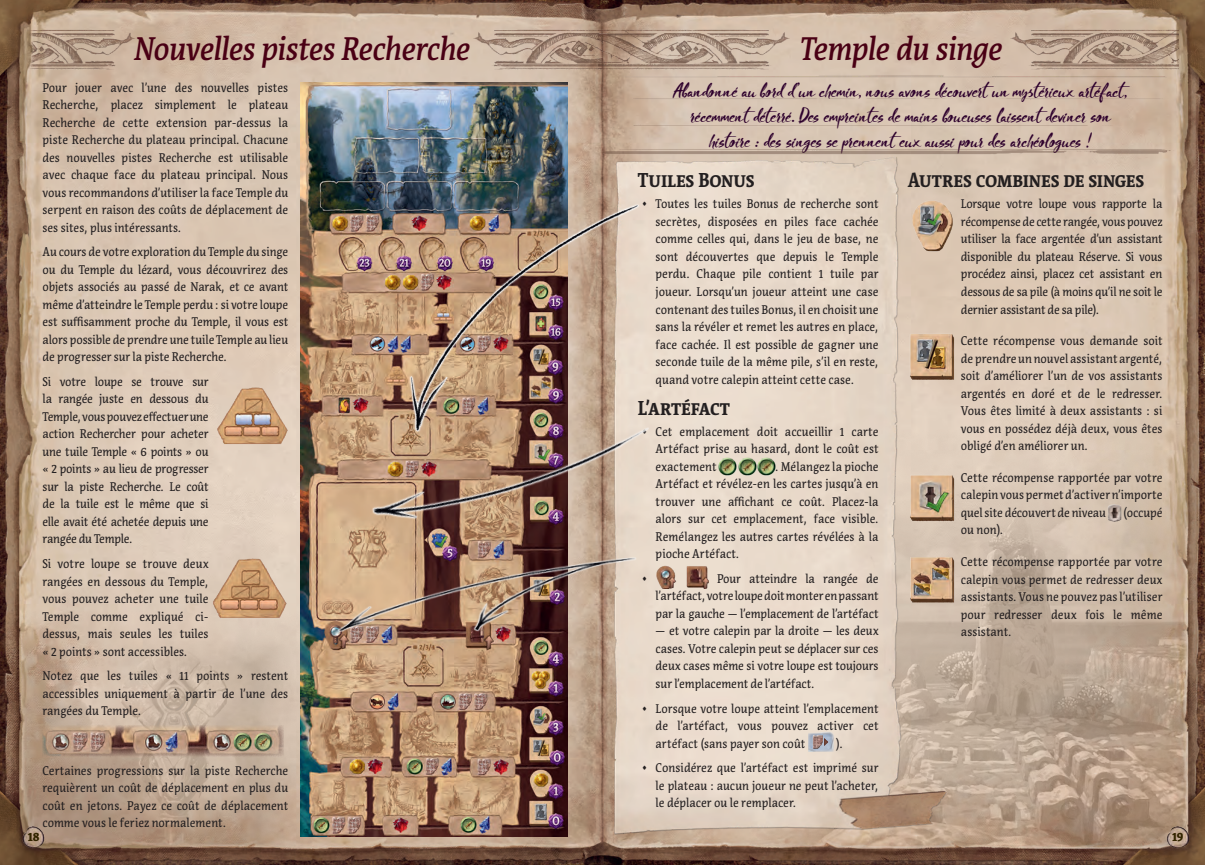
<style>
.page{position:relative;width:1205px;height:865px;background:#fff}
.page>*{position:absolute;margin:0;border:0;box-sizing:border-box;transform-origin:0 0}
.Headline_2{font:italic 500 32.5px "Acuta";letter-spacing:-.02em;color:#490014;scale:.9 1}
.Headline_4{font:700 20px "Acuta";letter-spacing:-.01em;color:#231f20;scale:.9 1}
.Fluff{font:16.88px/25px "Blooms";letter-spacing:-.01em;color:#2d002c;text-align:center}
.t1{font:12.5px/17.5px "Acuta";letter-spacing:-.005em;color:#231f20;text-align:justify;scale:.9 1}
.t2{font:900 12.5px "Acuta";color:#322500;scale:.9 1}
</style>
<div class="page">
<img style="left:0;top:0;width:1205px;height:865px">
<img style="left:19px;top:607px;width:306px;height:244px">
<img style="left:739px;top:416px;width:451px;height:435px">
<img style="left:612px;top:161px;width:334px;height:673px">
<img style="left:43px;top:726px;width:240px;height:30px">
<img style="left:205px;top:385px;width:84px;height:81px">
<img style="left:300px;top:82px;width:267px;height:754px">
<img style="left:474px;top:28px;width:125px;height:43px">
<img style="left:1010px;top:28px;width:168px;height:43px">
<img style="left:27px;top:28px;width:109px;height:43px">
<img style="left:599px;top:28px;width:191px;height:43px">
<img style="left:719px;top:457px;width:17px;height:19px">
<img style="left:738px;top:457px;width:18px;height:19px">
<img style="left:758px;top:457px;width:17px;height:19px">
<img style="left:656px;top:565px;width:21px;height:23px">
<img style="left:685px;top:565px;width:24px;height:23px">
<img style="left:808px;top:728px;width:26px;height:23px">
<img style="left:812px;top:735px;width:16px;height:14px">
<img style="left:908px;top:198px;width:53px;height:57px">
<img style="left:908px;top:331px;width:53px;height:51px">
<img style="left:908px;top:473px;width:53px;height:54px">
<img style="left:1108px;top:503px;width:13px;height:20px">
<img style="left:908px;top:556px;width:53px;height:57px">
<img style="left:200px;top:558px;width:88px;height:65px">
<img style="left:603px;top:72px;width:575px;height:89px">
<img style="left:399px;top:194px;width:250px;height:165px">
<img style="left:357px;top:359px;width:304px;height:228px">
<img style="left:326px;top:540px;width:322px;height:112px">
<img style="left:22px;top:824px;width:24px;height:24px">
<img style="left:1165px;top:824px;width:25px;height:24px">
<p class="Headline_2" style="left:133px;top:29px;width:375px">Nouvelles pistes Recherche</p>
<p class="Headline_2" style="left:799px;top:29px;width:227px">Temple du singe</p>
<p class="t1" style="left:43px;top:78px;width:274px">Pour jouer avec l’une des nouvelles pistes Recherche, placez simplement le plateau Recherche de cette extension par-dessus la piste Recherche du plateau principal. Chacune des nouvelles pistes Recherche est utilisable avec chaque face du plateau principal. Nous vous recommandons d’utiliser la face Temple du serpent en raison des coûts de déplacement de ses sites, plus intéressants.</p>
<p class="t1" style="left:43px;top:243px;width:274px">Au cours de votre exploration du Temple du singe ou du Temple du lézard, vous découvrirez des objets associés au passé de Narak, et ce avant même d’atteindre le Temple perdu : si votre loupe est suffisamment proche du Temple, il vous est alors possible de prendre une tuile Temple au lieu de progresser sur la piste Recherche.</p>
<p class="t1" style="left:43px;top:373px;width:186px">Si votre loupe se trouve sur la rangée juste en dessous du Temple, vous pouvez effectuer une action Rechercher pour acheter une tuile Temple « 6 points » ou « 2 points » au lieu de progresser sur la piste Recherche. Le coût de la tuile est le même que si elle avait été achetée depuis une rangée du Temple.</p>
<p class="t1" style="left:43px;top:555px;width:186px">Si votre loupe se trouve deux rangées en dessous du Temple, vous pouvez acheter une tuile Temple comme expliqué ci&shy;dessus, mais seules les tuiles « 2 points » sont accessibles.</p>
<p class="t1" style="left:43px;top:667px;width:274px">Notez que les tuiles « 11 points » restent accessibles uniquement à partir de l’une des rangées du Temple.</p>
<p class="Fluff" style="left:673px;top:78px;width:456px">Abandonné au bord d’un chemin, nous avons découvert un mystérieux artéfact, récemment déterré. Des empreintes de mains boueuses laissent deviner son histoire : des singes se prennent eux aussi pour des archéologues !</p>
<p class="Headline_4" style="left:908px;top:168px;width:264px">Autres combines de singes</p>
<p class="t1" style="left:961px;top:195px;width:226px">Lorsque votre loupe vous rapporte la récompense de cette rangée, vous pouvez utiliser la face argentée d’un assistant disponible du plateau Réserve. Si vous procédez ainsi, placez cet assistant en dessous de sa pile (à moins qu’il ne soit le dernier assistant de sa pile).</p>
<p class="t1" style="left:961px;top:332px;width:226px">Cette récompense vous demande soit de prendre un nouvel assistant argenté, soit d’améliorer l’un de vos assistants argentés en doré et de le redresser.<br>Vous êtes limité à deux assistants : si vous en possédez déjà deux, vous êtes obligé d’en améliorer un.</p>
<p class="t1" style="left:961px;top:469px;width:226px">Cette récompense rapportée par votre calepin vous permet d’activer n’importe quel site découvert de niveau</p>
<p class="Headline_4" style="left:638px;top:168px;width:131px">Tuiles Bonus</p>
<p class="t1" style="left:656px;top:195px;width:249px;text-indent:-14px">◊ Toutes les tuiles Bonus de recherche sont secrètes, disposées en piles face cachée comme celles qui, dans le jeu de base, ne sont découvertes que depuis le Temple perdu. Chaque pile contient 1 tuile par joueur. Lorsqu’un joueur atteint une case contenant des tuiles Bonus, il en choisit une sans la révéler et remet les autres en place, face cachée. Il est possible de gagner une seconde tuile de la même pile, s’il en reste, quand votre calepin atteint cette case.</p>
<p class="Headline_4" style="left:638px;top:395px;width:104px">L’artéfact</p>
<p class="t1" style="left:656px;top:422px;width:249px;text-indent:-14px">◊ Cet emplacement doit accueillir 1 carte Artéfact prise au hasard, dont le coût est exactement</p>
<p class="t1" style="left:656px;top:457px;width:249px;text-indent:119px">. Mélangez la pioche Artéfact et révélez-en les cartes jusqu’à en trouver une affichant ce coût. Placez-la alors sur cet emplacement, face visible.<br>Remélangez les autres cartes révélées à la pioche Artéfact.</p>
<p class="t1" style="left:1123px;top:504px;width:45px">(occupé</p>
<p class="t1" style="left:961px;top:521px;width:49px">ou non).</p>
<p class="t1" style="left:961px;top:553px;width:226px">Cette récompense rapportée par votre calepin vous permet de redresser deux assistants. Vous ne pouvez pas l’utiliser pour redresser deux fois le même assistant.</p>
<p class="t1" style="left:641px;top:569px;width:8px">◊</p>
<p class="t1" style="left:656px;top:569px;width:249px;text-indent:61px">Pour atteindre la rangée de l’artéfact, votre loupe doit monter en passant par la gauche — l’emplacement de l’artéfact</p>
<p class="t1" style="left:656px;top:622px;width:249px">— et votre calepin par la droite — les deux cases. Votre calepin peut se déplacer sur ces deux cases même si votre loupe est toujours sur l’emplacement de l’artéfact.</p>
<p class="t1" style="left:656px;top:699px;width:249px;text-indent:-14px">◊ Lorsque votre loupe atteint l’emplacement de l’artéfact, vous pouvez activer cet artéfact (sans payer son coût</p>
<p class="t1" style="left:836px;top:734px;width:9px">).</p>
<p class="t1" style="left:656px;top:759px;width:249px;text-indent:-14px">◊ Considérez que l’artéfact est imprimé sur le plateau : aucun joueur ne peut l’acheter, le déplacer ou le remplacer.</p>
<p class="t1" style="left:43px;top:761px;width:274px">Certaines progressions sur la piste Recherche requièrent un coût de déplacement en plus du coût en jetons. Payez ce coût de déplacement comme vous le feriez normalement.</p>
<p class="t2" style="left:28px;top:829px;width:15px">18</p>
<p class="t2" style="left:1172px;top:829px;width:14px">19</p>
</div>
